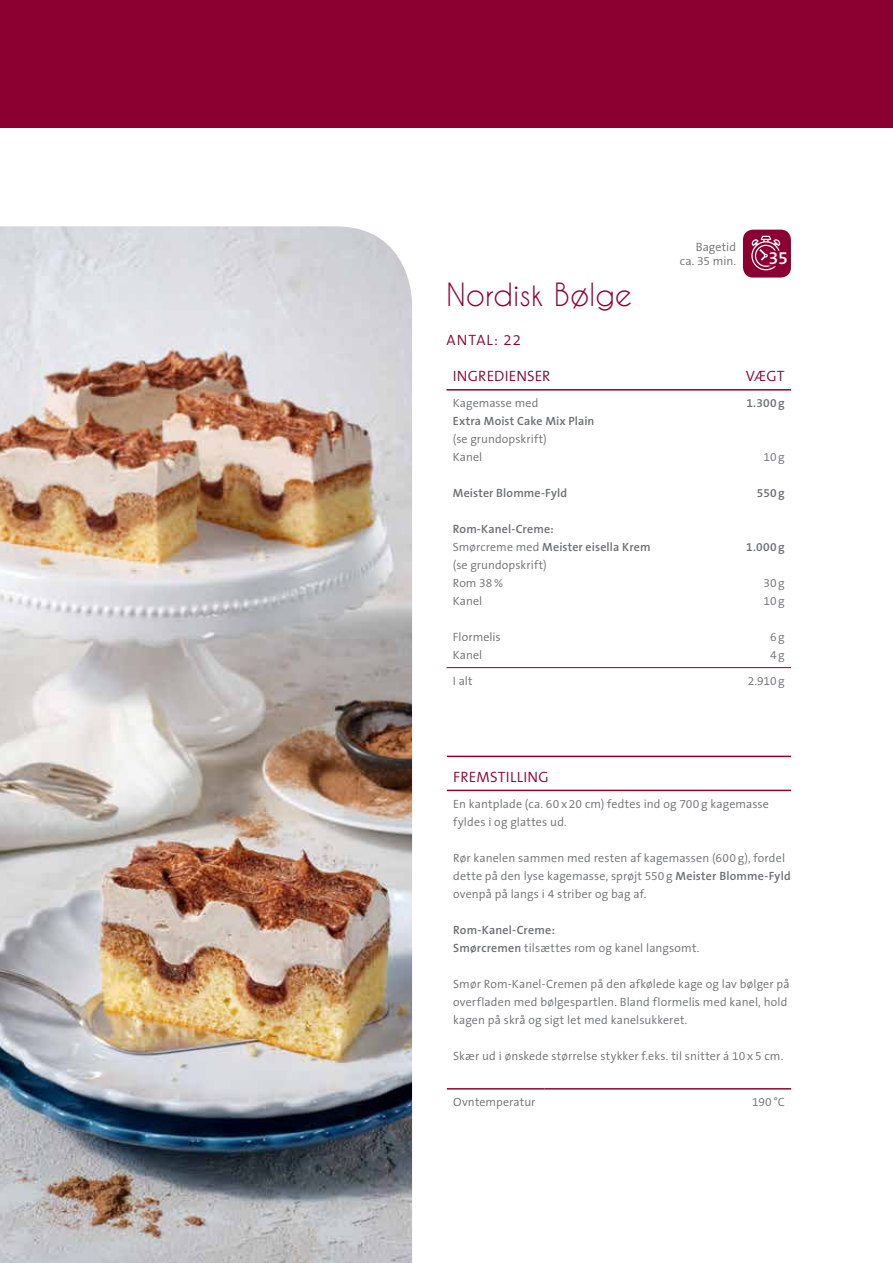
<style>
.page{position:relative;width:893px;height:1263px;background:#fff}
.page>*{position:absolute;margin:0;border:0;box-sizing:border-box;transform-origin:0 0}
.t1{font:30px "Caviar Dreams";letter-spacing:.005em;color:#8b0030}
.t2{font:600 18px "The Sans B6";color:#fff}
.t3{font:300 15px "The Sans B4";letter-spacing:.01em;color:#8b0030}
.t4{font:300 12px/18px "The Sans B4";letter-spacing:.01em;color:#6d6e71}
.t5{font:600 12px/18px "The Sans B6";letter-spacing:.015em;color:#6d6e71}
.s1{font-family:"The Sans B4";font-weight:300}
.s2{font-family:"The Sans B6";font-weight:600}
</style>
<div class="page">
<div style="left:0;top:0;width:893px;height:128px;background:#8b0030"></div>
<hr style="left:447px;top:1088px;width:98px;height:1px;background:#8b0030">
<hr style="left:545px;top:1088px;width:246px;height:1px;background:#8b0030">
<hr style="left:446px;top:389px;width:261px;height:2px;background:#8b0030">
<hr style="left:707px;top:389px;width:84px;height:2px;background:#8b0030">
<hr style="left:446px;top:667px;width:261px;height:1px;background:#8b0030">
<hr style="left:707px;top:667px;width:84px;height:1px;background:#8b0030">
<hr style="left:447px;top:756px;width:344px;height:1px;background:#8b0030">
<hr style="left:447px;top:790px;width:344px;height:1px;background:#8b0030">
<div style="left:743px;top:230px;width:48px;height:48px;background:#8b0030;border-radius:10px"></div>
<svg style="left:751px;top:236px;width:30px;height:34px"></svg>
<img style="left:0;top:226px;width:412px;height:1037px">
<h1 class="t1" style="left:446px;top:277px;width:187px">Nordisk Bølge</h1>
<p class="t3" style="left:446px;top:333px;width:76px">ANTAL: 22</p>
<p class="t4" style="left:680px;top:240px;width:58px;line-height:14.4px;text-align:right">Bagetid ca. 35 min.</p>
<h2 class="t2" style="left:768px;top:249px;width:21px">35</h2>
<p class="t3" style="left:453px;top:368px;width:99px">INGREDIENSER</p>
<p class="t3" style="left:746px;top:368px;width:40px">VÆGT</p>
<p class="t4" style="left:453px;top:394px;width:87px">Kagemasse med</p>
<p class="t5" style="left:453px;top:412px;width:143px">Extra Moist Cake Mix Plain</p>
<p class="t4" style="left:453px;top:430px;width:95px">(se grundopskrift)<br>Kanel</p>
<p class="t5" style="left:453px;top:484px;width:116px">Meister Blomme-Fyld</p>
<p class="t5" style="left:453px;top:520px;width:199px">Rom-Kanel-Creme:<br><span class="s1">Smørcreme med</span> Meister eisella Krem</p>
<p class="t4" style="left:453px;top:556px;width:95px">(se grundopskrift)<br>Rom 38%<br>Kanel</p>
<p class="t4" style="left:453px;top:628px;width:49px">Flormelis<br>Kanel</p>
<p class="t5" style="left:746px;top:394px;width:40px">1.300g</p>
<p class="t4" style="left:764px;top:448px;width:23px">10g</p>
<p class="t5" style="left:757px;top:484px;width:29px">550g</p>
<p class="t5" style="left:746px;top:538px;width:40px">1.000g</p>
<p class="t4" style="left:763px;top:574px;width:23px">30g<br>10g</p>
<p class="t4" style="left:770px;top:628px;width:16px">6g<br>4g</p>
<p class="t4" style="left:453px;top:672px;width:21px">I alt</p>
<p class="t4" style="left:748px;top:672px;width:38px">2.910g</p>
<p class="t3" style="left:453px;top:769px;width:97px">FREMSTILLING</p>
<p class="t4" style="left:453px;top:795px;width:317px">En kantplade (ca. 60 x 20 cm) fedtes ind og 700 g kagemasse fyldes i og glattes ud.</p>
<p class="t4" style="left:453px;top:849px;width:339px">Rør kanelen sammen med resten af kagemassen (600 g), fordel dette på den lyse kagemasse, sprøjt 550 g <span class="s2">Meister Blomme-Fyld </span>ovenpå på langs i 4 striber og bag af.</p>
<p class="t5" style="left:453px;top:921px;width:103px">Rom-Kanel-Creme:</p>
<p class="t4" style="left:453px;top:939px;width:248px"><span class="s2">Smørcremen</span> tilsættes rom og kanel langsomt.</p>
<p class="t4" style="left:453px;top:975px;width:338px">Smør Rom-Kanel-Cremen på den afkølede kage og lav bølger på overfladen med bølgespartlen. Bland flormelis med kanel, hold kagen på skrå og sigt let med kanelsukkeret.</p>
<p class="t4" style="left:453px;top:1047px;width:332px">Skær ud i ønskede størrelse stykker f.eks. til snitter á 10 x 5 cm.</p>
<p class="t4" style="left:453px;top:1093px;width:84px">Ovntemperatur</p>
<p class="t4" style="left:752px;top:1093px;width:34px">190°C</p>
</div>
